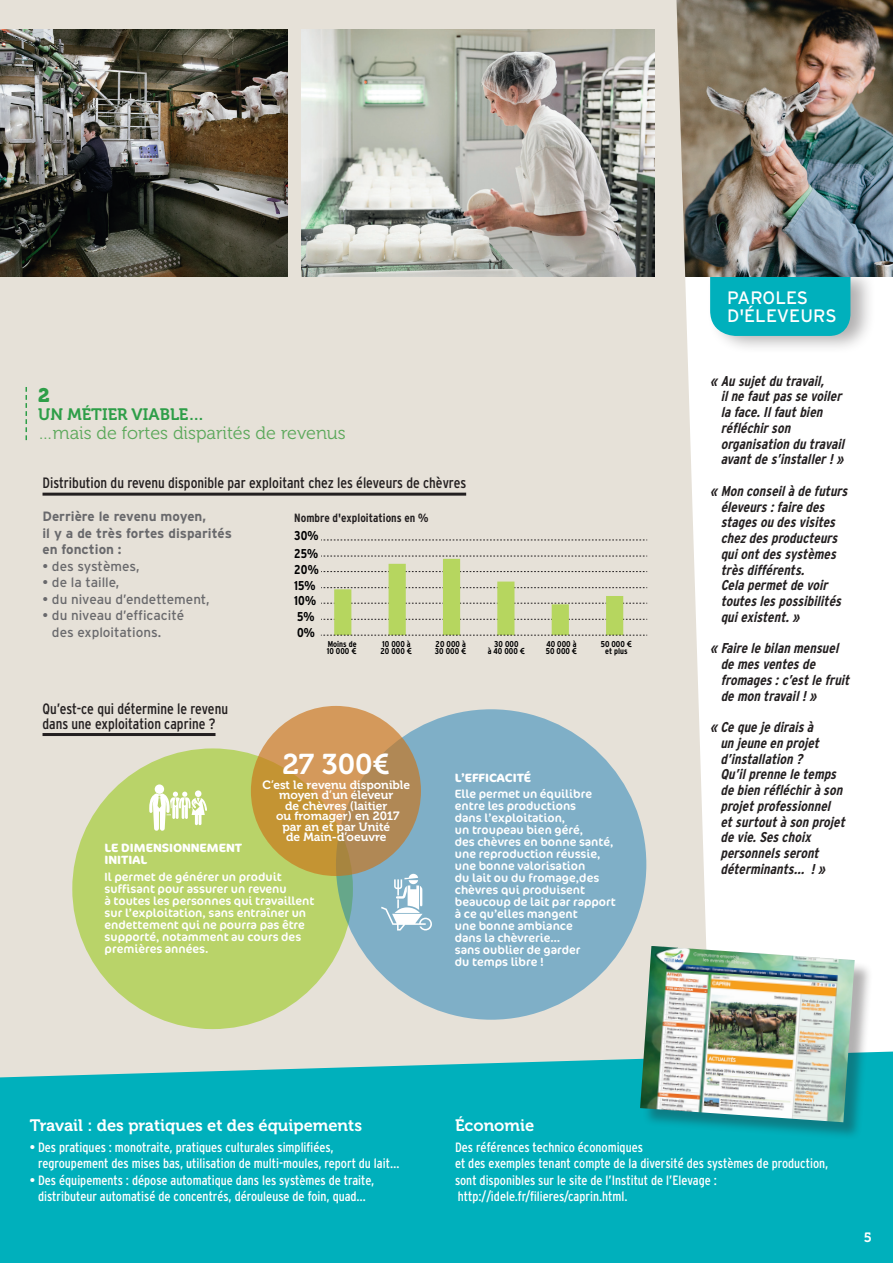
<style>
.page{position:relative;width:893px;height:1263px;background:#fff}
.page>*{position:absolute;margin:0;border:0;box-sizing:border-box;transform-origin:0 0}
.t1{font:28.5px "Museo 700";color:#fff}
.t2{font:19.5px "Museo 900";color:#2e9e48}
.t3{font:18px "Museo 300";color:#5ca85b}
.t4{font:18px/18px "Interstate";color:#fff}
.t5{font:16.5px "Museo 700";color:#fff}
.t6{font:16.5px "Museo 700";color:#2e9e48}
.t7{font:condensed 15px/15px "Interstate";color:#231f20}
.t8{font:italic 700 condensed 14.25px/15.8px "Interstate";color:#231f20}
.t9{font:condensed 13.5px/16.5px "Interstate";color:#fff}
.t10{font:13.5px/16.5px "Interstate";color:#69696c}
.t11{font:700 13.5px/16.5px "Interstate";color:#69696c}
.t12{font:13.5px "Museo 700";color:#fff}
.t13{font:700 condensed 12.75px "Interstate";color:#000001}
.t14{font:12px/12px "Cocon";color:#fff}
.t15{font:12px/10.5px "Museo 700";color:#fff;text-align:center}
.t16{font:700 12px/12px "Cocon";color:#fff}
.t17{font:700 condensed 12px "Interstate";color:#231f20}
.t18{font:700 condensed 8.55px/7.6px "Interstate";color:#000001}
.s1{font-family:"Museo 700";font-weight:400;font-stretch:normal}
</style>
<div class="page">
<div style="left:707px;top:266px;width:169px;height:88px;background:#231f20;opacity:.35"></div>
<div style="left:710px;top:276px;width:140px;height:60px;background:#00b0bc"></div>
<img style="left:710px;top:0;width:183px;height:276px">
<div style="left:0;top:0;width:710px;height:1051px;background:#e6e1d8"></div>
<div style="left:0;top:1051px;width:893px;height:212px;background:#00b0bc"></div>
<img style="left:302px;top:30px;width:353px;height:246px">
<svg style="left:26px;top:387px;width:1px;height:53px"></svg>
<div style="left:642px;top:948px;width:231px;height:193px;background:#231f20;opacity:.35"></div>
<img style="left:640px;top:946px;width:215px;height:176px">
<hr style="left:43px;top:493px;width:423px;height:3px;background:#231f20">
<hr style="left:43px;top:733px;width:172px;height:3px;background:#231f20">
<div style="left:72px;top:748px;width:281px;height:281px;background:#b9d369;border-radius:50%"></div>
<div style="left:336px;top:709px;width:310px;height:311px;background:#7fafc7;border-radius:50%"></div>
<svg style="left:251px;top:706px;width:170px;height:170px;background:#c3924c"></svg>
<div style="left:155px;top:784px;width:9px;height:10px;background:#fff;border-radius:50%"></div>
<svg style="left:149px;top:790px;width:58px;height:41px"></svg>
<svg style="left:381px;top:874px;width:51px;height:56px"></svg>
<svg style="left:321px;top:540px;width:326px;height:1px"></svg>
<svg style="left:321px;top:556px;width:326px;height:80px;background:#d6d8b9"></svg>
<img style="left:0;top:30px;width:287px;height:246px">
<h2 class="t2" style="left:38px;top:384px;width:13px">2</h2>
<p class="t6" style="left:38px;top:405px;width:168px">un métier viable…</p>
<p class="t3" style="left:38px;top:423px;width:309px">…mais de fortes disparités de revenus</p>
<p class="t7" style="left:43px;top:475px;width:425px">Distribution du revenu disponible par exploitant chez les éleveurs de chèvres</p>
<p class="t11" style="left:43px;top:508px;width:191px">Derrière le revenu moyen,<br>il y a de très fortes disparités en fonction :</p>
<p class="t10" style="left:43px;top:558px;width:98px">• des systèmes,</p>
<p class="t10" style="left:43px;top:574px;width:78px">• de la taille,</p>
<p class="t10" style="left:43px;top:591px;width:169px">• du niveau d’endettement,</p>
<p class="t10" style="left:52px;top:607px;width:134px;text-indent:-9px">• du niveau d’efficacité des exploitations.</p>
<p class="t7" style="left:43px;top:701px;width:187px">Qu’est-ce qui détermine le revenu dans une exploitation caprine ?</p>
<p class="t17" style="left:294px;top:511px;width:136px">Nombre d'exploitations en %</p>
<p class="t13" style="left:294px;top:529px;width:26px">30%</p>
<p class="t13" style="left:294px;top:546px;width:26px">25%</p>
<p class="t13" style="left:294px;top:562px;width:26px">20%</p>
<p class="t13" style="left:294px;top:578px;width:23px">15%</p>
<p class="t13" style="left:294px;top:594px;width:23px">10%</p>
<p class="t13" style="left:297px;top:610px;width:19px">5%</p>
<p class="t13" style="left:297px;top:625px;width:19px">0%</p>
<p class="t18" style="left:327px;top:640px;width:31px">Moins de<br>10 000 <span class="s1">€</span></p>
<p class="t18" style="left:381px;top:640px;width:33px">10 000 à<br>20 000 <span class="s1">€</span></p>
<p class="t18" style="left:435px;top:640px;width:33px">20 000 à<br>30 000 <span class="s1">€</span></p>
<p class="t18" style="left:488px;top:640px;width:39px;text-align:center">30 000<br>à 40 000 <span class="s1">€</span></p>
<p class="t18" style="left:546px;top:640px;width:33px">40 000 à<br>50 000 <span class="s1">€</span></p>
<p class="t18" style="left:601px;top:640px;width:33px;text-align:center">50 000 <span class="s1">€ </span>et plus</p>
<h1 class="t1" style="left:282px;top:748px;width:109px">27 300€</h1>
<p class="t15" style="left:262px;top:779px;width:149px">C’est le revenu disponible moyen d’un éleveur<br>de chèvres (laitier<br>ou fromager) en 2017<br>par an et par Unité<br>de Main-d’oeuvre</p>
<p class="t16" style="left:105px;top:842px;width:139px">LE DIMENSIONNEMENT<br>INITIAL</p>
<p class="t14" style="left:105px;top:871px;width:211px">Il permet de générer un produit suffisant pour assurer un revenu<br>à toutes les personnes qui travaillent sur l’exploitation, sans entraîner un endettement qui ne pourra pas être supporté, notamment au cours des premières années.</p>
<p class="t16" style="left:455px;top:772px;width:78px">L’EFFICACITÉ</p>
<p class="t14" style="left:455px;top:788px;width:162px">Elle permet un équilibre entre les productions<br>dans l’exploitation,<br>un troupeau bien géré,<br>des chèvres en bonne santé, une reproduction réussie, une bonne valorisation<br>du lait ou du fromage,des chèvres qui produisent beaucoup de lait par rapport à ce qu’elles mangent<br>une bonne ambiance<br>dans la chèvrerie…<br>sans oublier de garder<br>du temps libre !</p>
<p class="t4" style="left:727px;top:288px;width:111px">paroles d'éleveurs</p>
<p class="t8" style="left:721px;top:373px;width:125px;text-indent:-11px">« Au sujet du travail,<br>il ne faut pas se voiler la face. Il faut bien réfléchir son organisation du travail avant de s’installer ! »</p>
<p class="t8" style="left:721px;top:483px;width:128px;text-indent:-11px">« Mon conseil à de futurs éleveurs : faire des stages ou des visites chez des producteurs qui ont des systèmes très différents.<br>Cela permet de voir toutes les possibilités qui existent. »</p>
<p class="t8" style="left:721px;top:640px;width:130px;text-indent:-11px">« Faire le bilan mensuel de mes ventes de fromages : c’est le fruit de mon travail ! »</p>
<p class="t8" style="left:720px;top:719px;width:126px;text-indent:-10px">« Ce que je dirais à<br>un jeune en projet d’installation ?<br>Qu’il prenne le temps de bien réfléchir à son projet professionnel et surtout à son projet de vie. Ses choix personnels seront déterminants… ! »</p>
<p class="t5" style="left:30px;top:1116px;width:334px">Travail : des pratiques et des équipements</p>
<p class="t9" style="left:38px;top:1138px;width:363px;text-indent:-8px">• Des pratiques : monotraite, pratiques culturales simplifiées, regroupement des mises bas, utilisation de multi-moules, report du lait…</p>
<p class="t9" style="left:30px;top:1171px;width:346px;text-align:center">• Des équipements : dépose automatique dans les systèmes de traite, distributeur automatisé de concentrés, dérouleuse de foin, quad…</p>
<p class="t5" style="left:455px;top:1116px;width:81px">économie</p>
<p class="t9" style="left:455px;top:1138px;width:375px">Des références technico économiques<br>et des exemples tenant compte de la diversité des systèmes de production, sont disponibles sur le site de l’Institut de l’Elevage : http://idele.fr/filieres/caprin.html.</p>
<p class="t12" style="left:864px;top:1229px;width:10px">5</p>
</div>
